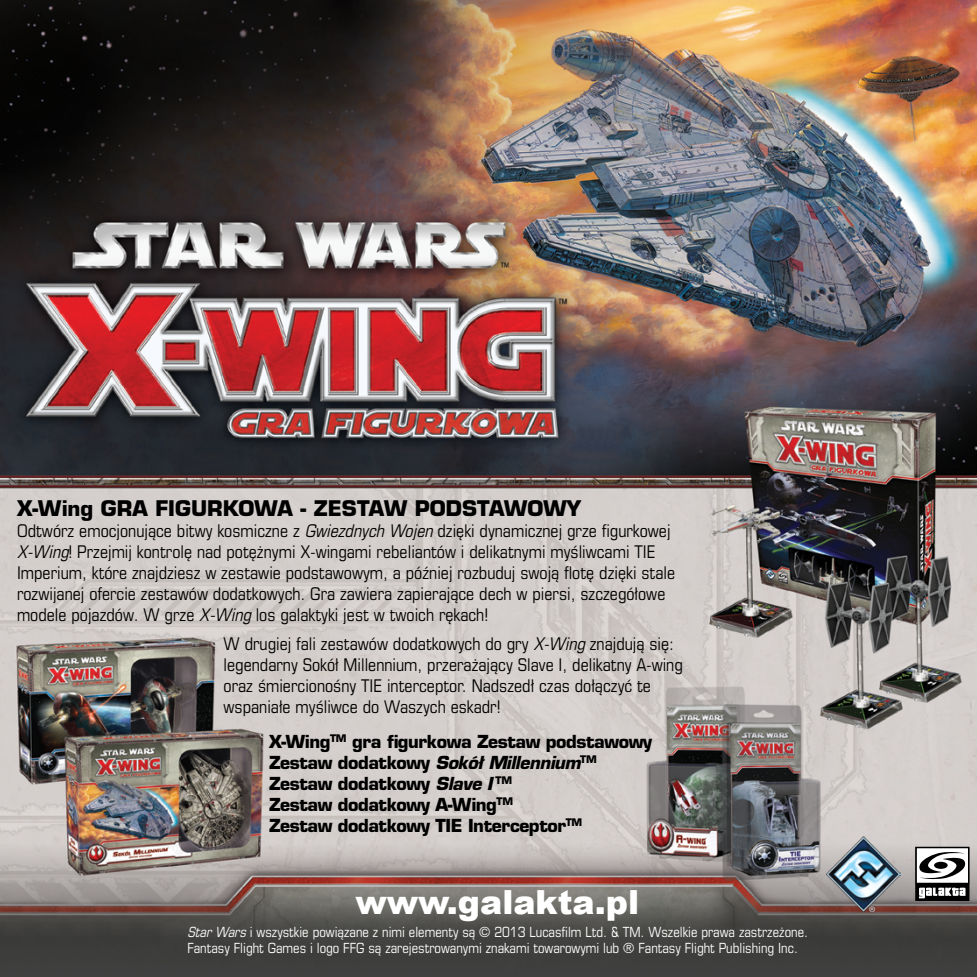
<style>
.page{position:relative;width:977px;height:977px;background:#fff}
.page>*{position:absolute;margin:0;border:0;box-sizing:border-box;transform-origin:0 0}
.t1{font:900 33.25px "Arial";color:#fff}
.t2{font:700 21px "Eurostile LT Std";color:#000}
.t3{font:17.5px/21px "Eurostile LT Condensed";color:#000}
.t4{font:700 17.5px/21px "Eurostile LT Std";letter-spacing:-.025em;color:#000}
.t5{font:14px/16.8px "Eurostile LT Condensed";color:#fff}
.s1{font-style:italic}
</style>
<div class="page">
<img style="left:0;top:0;width:976px;height:976px">
<svg style="left:915px;top:846px;width:54px;height:55px"></svg>
<img style="left:826px;top:836px;width:74px;height:75px">
<p class="t2" style="left:17px;top:495px;width:566px">X-Wing GRA FIGURKOWA - ZESTAW PODSTAWOWY</p>
<p class="t3" style="left:17px;top:520px;width:659px">Odtwórz emocjonujące bitwy kosmiczne z <span class="s1">Gwiezdnych Wojen</span> dzięki dynamicznej grze figurkowej <span class="s1">X-Wing</span>! Przejmij kontrolę nad potężnymi X-wingami rebeliantów i delikatnymi myśliwcami TIE Imperium, które znajdziesz w zestawie podstawowym, a później rozbuduj swoją flotę dzięki stale rozwijanej ofercie zestawów dodatkowych. Gra zawiera zapierające dech w piersi, szczegółowe modele pojazdów. W grze <span class="s1">X-Wing</span> los galaktyki jest w twoich rękach!</p>
<p class="t3" style="left:224px;top:633px;width:461px">W drugiej fali zestawów dodatkowych do gry <span class="s1">X-Wing</span> znajdują się: legendarny Sokół Millennium, przerażający Slave I, delikatny A-wing oraz śmiercionośny TIE interceptor. Nadszedł czas dołączyć te wspaniałe myśliwce do Waszych eskadr!</p>
<p class="t4" style="left:269px;top:731px;width:384px">X-Wing<sup>TM</sup> gra figurkowa Zestaw podstawowy Zestaw dodatkowy <span class="s1">Sokół Millennium</span><sup>TM </sup>Zestaw dodatkowy <span class="s1">Slave I</span> <sup>TM<br></sup>Zestaw dodatkowy A-Wing<sup>TM<br></sup>Zestaw dodatkowy TIE Interceptor<sup>TM</sup></p>
<h1 class="t1" style="left:355px;top:877px;width:285px">www.galakta.pl</h1>
<p class="t5" style="left:187px;top:922px;width:622px"><span class="s1">StarWars</span> i wszystkie powiązane z nimi elementy są © 2013 Lucasfilm Ltd. &amp; TM. Wszelkie prawa zastrzeżone.<br>Fantasy Flight Games i logo FFG są zarejestrowanymi znakami towarowymi lub ® Fantasy Flight Publishing Inc.</p>
</div>
